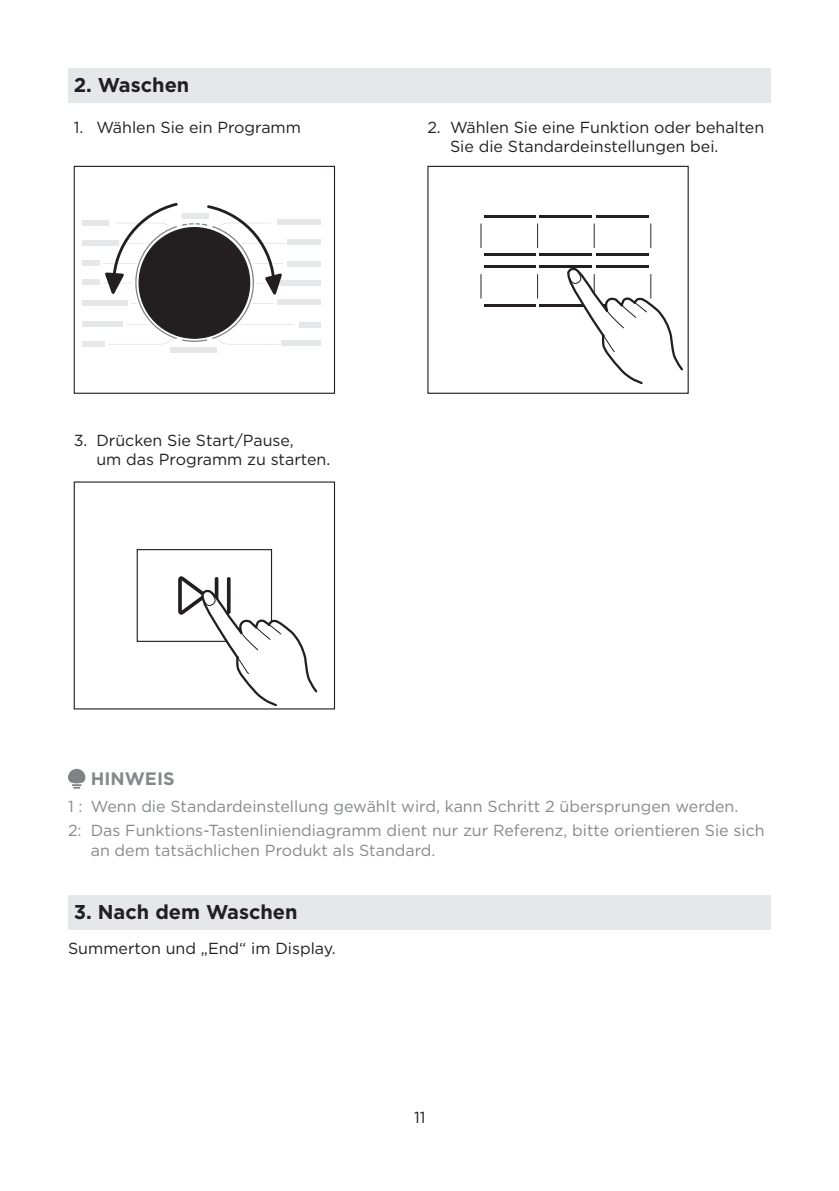
<style>
.page{position:relative;width:839px;height:1191px;background:#fff}
.page>*{position:absolute;margin:0;border:0;box-sizing:border-box;transform-origin:0 0}
.t1{font:700 20px "Gotham";color:#231f20}
.t2{font:700 18px "Gotham";color:#86888b}
.t3{font:16px/24.8px "Gotham";color:#86888b}
.t4{font:16px/19.2px "Gotham";color:#231f20}
</style>
<div class="page">
<div style="left:68px;top:68px;width:703px;height:34px;background:#e6e7e9"></div>
<svg style="left:73px;top:165px;width:263px;height:229px"></svg>
<div style="left:82px;top:220px;width:27px;height:6px;background:#e6e7e9"></div>
<div style="left:82px;top:240px;width:37px;height:5px;background:#e6e7e9"></div>
<div style="left:82px;top:260px;width:17px;height:6px;background:#e6e7e9"></div>
<div style="left:82px;top:279px;width:17px;height:6px;background:#e6e7e9"></div>
<div style="left:82px;top:300px;width:46px;height:5px;background:#e6e7e9"></div>
<div style="left:82px;top:321px;width:41px;height:6px;background:#e6e7e9"></div>
<div style="left:82px;top:340px;width:23px;height:6px;background:#e6e7e9"></div>
<div style="left:170px;top:347px;width:47px;height:6px;background:#e6e7e9"></div>
<div style="left:282px;top:340px;width:39px;height:6px;background:#e6e7e9"></div>
<div style="left:299px;top:322px;width:22px;height:6px;background:#e6e7e9"></div>
<div style="left:277px;top:299px;width:44px;height:6px;background:#e6e7e9"></div>
<div style="left:277px;top:280px;width:44px;height:6px;background:#e6e7e9"></div>
<div style="left:288px;top:261px;width:33px;height:5px;background:#e6e7e9"></div>
<div style="left:288px;top:239px;width:33px;height:6px;background:#e6e7e9"></div>
<div style="left:278px;top:219px;width:43px;height:6px;background:#e6e7e9"></div>
<svg style="left:102px;top:201px;width:192px;height:143px"></svg>
<div style="left:427px;top:166px;width:262px;height:228px;border:1px solid #231f20"></div>
<hr style="left:484px;top:265px;width:52px;height:3px;background:#231f20">
<hr style="left:596px;top:265px;width:53px;height:3px;background:#231f20">
<hr style="left:540px;top:265px;width:52px;height:3px;background:#231f20">
<svg style="left:537px;top:274px;width:1px;height:24px"></svg>
<svg style="left:480px;top:274px;width:1px;height:24px"></svg>
<hr style="left:484px;top:304px;width:52px;height:2px;background:#231f20">
<hr style="left:540px;top:304px;width:52px;height:2px;background:#231f20">
<svg style="left:567px;top:268px;width:122px;height:118px"></svg>
<hr style="left:484px;top:215px;width:52px;height:2px;background:#231f20">
<hr style="left:596px;top:215px;width:53px;height:2px;background:#231f20">
<hr style="left:540px;top:215px;width:52px;height:2px;background:#231f20">
<svg style="left:650px;top:223px;width:1px;height:25px"></svg>
<svg style="left:594px;top:223px;width:1px;height:25px"></svg>
<svg style="left:537px;top:223px;width:1px;height:25px"></svg>
<svg style="left:480px;top:223px;width:1px;height:25px"></svg>
<hr style="left:484px;top:254px;width:52px;height:2px;background:#231f20">
<hr style="left:596px;top:254px;width:53px;height:2px;background:#231f20">
<hr style="left:540px;top:254px;width:52px;height:2px;background:#231f20">
<svg style="left:73px;top:481px;width:263px;height:229px"></svg>
<svg style="left:178px;top:576px;width:141px;height:132px"></svg>
<svg style="left:68px;top:768px;width:17px;height:20px"></svg>
<div style="left:68px;top:895px;width:703px;height:34px;background:#e6e7e9"></div>
<p class="t1" style="left:74px;top:72px;width:117px">2. Waschen</p>
<p class="t4" style="left:74px;top:117px;width:229px">1. Wählen Sie ein Programm</p>
<p class="t4" style="left:450px;top:117px;width:316px;text-indent:-23px">2. Wählen Sie eine Funktion oder behalten<br>Sie die Standardeinstellungen bei.</p>
<p class="t4" style="left:96px;top:430px;width:235px;text-indent:-23px">3. Drücken Sie Start/Pause,<br>um das Programm zu starten.</p>
<p class="t2" style="left:91px;top:766px;width:85px">HINWEIS</p>
<p class="t3" style="left:68px;top:793px;width:698px">1 : Wenn die Standardeinstellung gewählt wird, kann Schritt 2 übersprungen werden.<br>2: Das Funktions-Tastenliniendiagramm dient nur zur Referenz, bitte orientieren Sie sich</p>
<p class="t3" style="left:91px;top:837px;width:346px">an dem tatsächlichen Produkt als Standard.</p>
<p class="t1" style="left:74px;top:898px;width:225px">3. Nach dem Waschen</p>
<p class="t4" style="left:68px;top:938px;width:269px">Summerton und „End“ im Display.</p>
<p class="t4" style="left:414px;top:1107px;width:13px">11</p>
</div>
